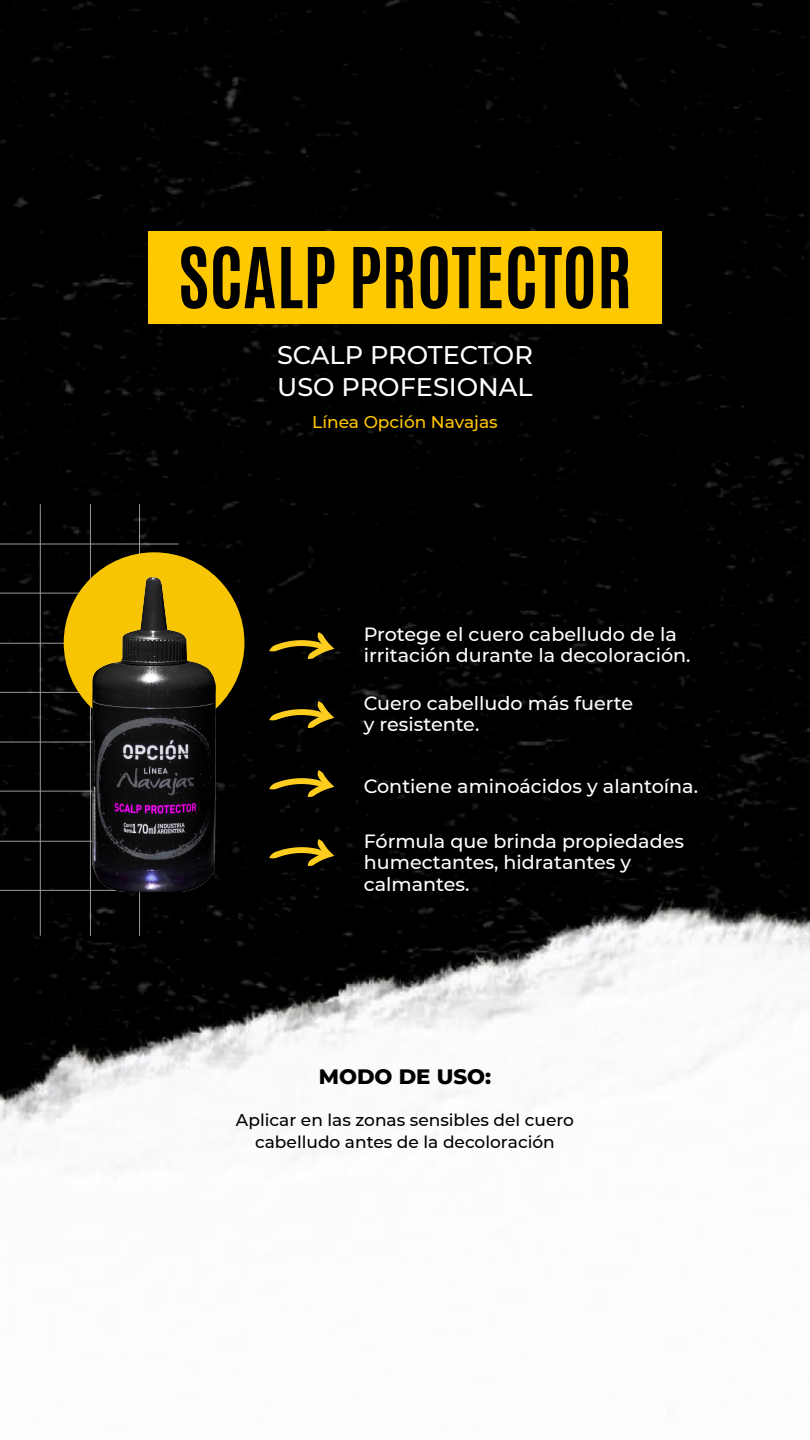
<style>
.page{position:relative;width:810px;height:1440px;background:#fff}
.page>*{position:absolute;margin:0;border:0;box-sizing:border-box;transform-origin:0 0}
.t1{font:700 71.25px "Antonio";color:#000}
.t2{font:500 25.5px/31.9px "Montserrat";color:#fff}
.t3{font:800 21.23px "Montserrat";color:#000}
.t4{font:500 19.12px/21.2px "Montserrat";color:#fff}
.t5{font:500 17.02px/21.2px "Montserrat";color:#000;text-align:center}
.t6{font:500 17.02px "Montserrat";color:#ffc700}
</style>
<div class="page">
<div style="left:0;top:0;width:810px;height:891px;background:#000"></div>
<div style="left:148px;top:231px;width:514px;height:93px;background:#fec900"></div>
<svg style="left:269px;top:632px;width:65px;height:27px;background:#4d3e09"></svg>
<svg style="left:269px;top:701px;width:65px;height:27px;background:#4d3e09"></svg>
<svg style="left:269px;top:770px;width:65px;height:27px;background:#4c3d08"></svg>
<svg style="left:269px;top:839px;width:65px;height:27px;background:#4c3d08"></svg>
<hr style="left:40px;top:504px;width:1px;height:432px;background:#fff">
<hr style="left:90px;top:504px;width:1px;height:432px;background:#fff">
<hr style="left:139px;top:504px;width:1px;height:432px;background:#fff">
<hr style="left:0;top:692px;width:179px;height:1px;background:#fff">
<hr style="left:0;top:643px;width:179px;height:1px;background:#fff">
<hr style="left:0;top:593px;width:179px;height:1px;background:#fff">
<hr style="left:0;top:544px;width:179px;height:1px;background:#fff">
<hr style="left:0;top:890px;width:179px;height:1px;background:#fff">
<hr style="left:0;top:841px;width:179px;height:1px;background:#fff">
<hr style="left:0;top:791px;width:179px;height:1px;background:#fff">
<hr style="left:0;top:742px;width:179px;height:1px;background:#fff">
<div style="left:64px;top:552px;width:180px;height:181px;background:#f7c504;border-radius:50%"></div>
<img style="left:92px;top:578px;width:124px;height:313px">
<img style="left:0;top:891px;width:810px;height:266px">
<h1 class="t1" style="left:178px;top:224px;width:456px">SCALP PROTECTOR</h1>
<h2 class="t2" style="left:277px;top:338px;width:257px">SCALP PROTECTOR<br>USO PROFESIONAL</h2>
<p class="t6" style="left:312px;top:410px;width:187px">Línea Opción Navajas</p>
<p class="t4" style="left:364px;top:623px;width:328px">Protege el cuero cabelludo de la irritación durante la decoloración.</p>
<p class="t4" style="left:364px;top:692px;width:271px">Cuero cabelludo más fuerte y resistente.</p>
<p class="t4" style="left:364px;top:774px;width:336px">Contiene aminoácidos y alantoína.</p>
<p class="t4" style="left:364px;top:830px;width:322px">Fórmula que brinda propiedades humectantes, hidratantes y calmantes.</p>
<p class="t3" style="left:319px;top:1061px;width:174px">MODO DE USO:</p>
<p class="t5" style="left:236px;top:1109px;width:340px">Aplicar en las zonas sensibles del cuero cabelludo antes de la decoloración</p>
</div>
